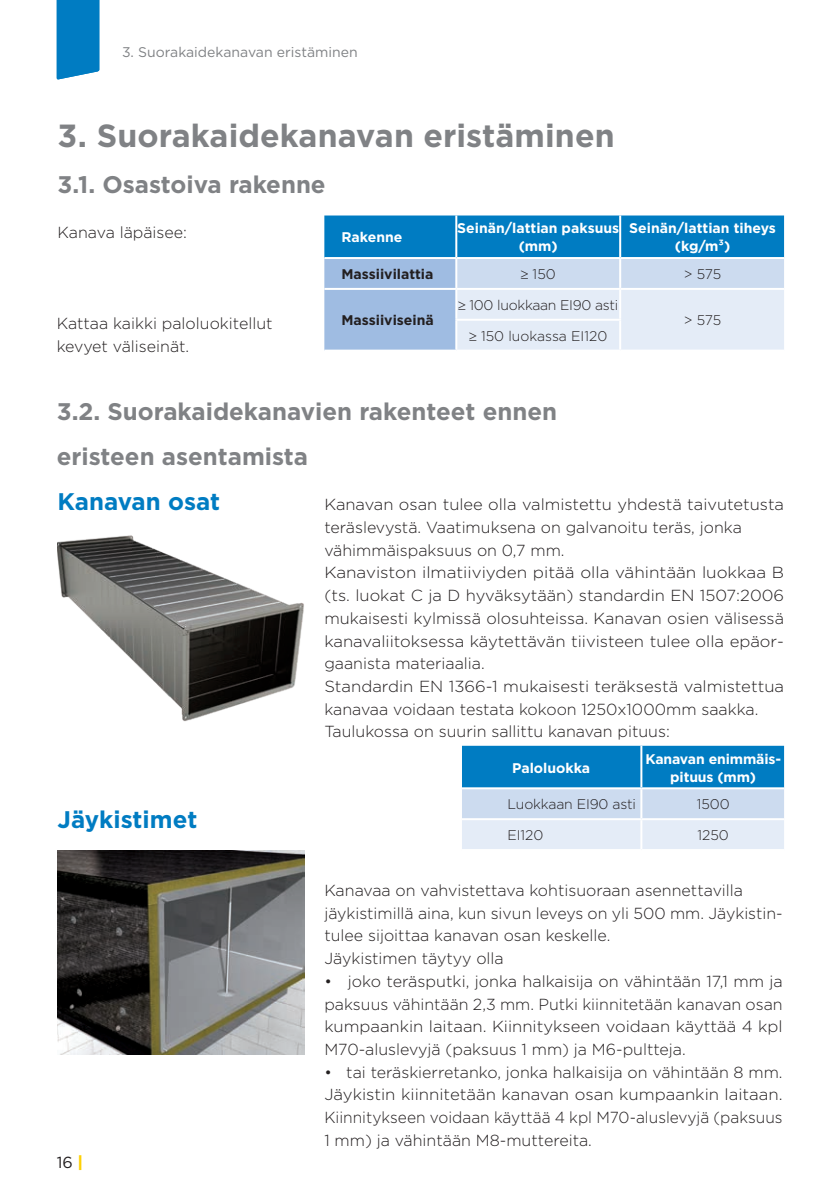
<style>
.page{position:relative;width:840px;height:1191px;background:#fff}
.page>*{position:absolute;margin:0;border:0;box-sizing:border-box;transform-origin:0 0}
.t1{font:700 32px "Gotham";color:#808285}
.t2{font:700 24px/45.4px "Gotham";color:#808285}
.t3{font:700 24px "Gotham";color:#007cc2}
.t4{font:300 16px/22.6px "Gotham";color:#231f20}
.t5{font:16px "Gotham";color:#231f20}
.t6{font:700 14px/18px "Gotham";color:#fff;text-align:center}
.t7{font:300 14px "Gotham";letter-spacing:-.01em;color:#231f20}
.t8{font:14px "Gotham";color:#808285}
.t9{font:700 14px "Gotham";color:#231f20}
.s1{font-weight:900;color:#fed105}
</style>
<div class="page">
<div style="left:57px;top:0;width:42px;height:80px;background:#007cc2"></div>
<svg style="left:324px;top:215px;width:459px;height:134px;background:#8abce0"></svg>
<hr style="left:455px;top:215px;width:2px;height:42px;background:#fff">
<hr style="left:619px;top:215px;width:2px;height:42px;background:#fff">
<hr style="left:324px;top:257px;width:132px;height:2px;background:#fff">
<hr style="left:456px;top:257px;width:164px;height:2px;background:#fff">
<hr style="left:455px;top:259px;width:2px;height:29px;background:#fff">
<hr style="left:620px;top:257px;width:163px;height:2px;background:#fff">
<hr style="left:619px;top:259px;width:2px;height:29px;background:#fff">
<hr style="left:324px;top:288px;width:132px;height:2px;background:#fff">
<hr style="left:456px;top:288px;width:164px;height:2px;background:#fff">
<hr style="left:455px;top:290px;width:2px;height:29px;background:#fff">
<hr style="left:620px;top:288px;width:163px;height:2px;background:#fff">
<hr style="left:619px;top:290px;width:2px;height:29px;background:#fff">
<hr style="left:455px;top:319px;width:166px;height:2px;background:#fff">
<hr style="left:455px;top:321px;width:2px;height:28px;background:#fff">
<hr style="left:619px;top:321px;width:2px;height:28px;background:#fff">
<svg style="left:462px;top:746px;width:321px;height:103px;background:#7eb8de"></svg>
<hr style="left:640px;top:746px;width:2px;height:41px;background:#fff">
<hr style="left:461px;top:787px;width:180px;height:2px;background:#fff">
<hr style="left:641px;top:787px;width:142px;height:2px;background:#fff">
<hr style="left:640px;top:789px;width:2px;height:29px;background:#fff">
<hr style="left:461px;top:818px;width:180px;height:2px;background:#fff">
<hr style="left:641px;top:818px;width:142px;height:2px;background:#fff">
<hr style="left:640px;top:820px;width:2px;height:29px;background:#fff">
<img style="left:58px;top:535px;width:246px;height:186px">
<img style="left:58px;top:850px;width:246px;height:204px">
<p class="t8" style="left:122px;top:43px;width:237px">3. Suorakaidekanavan eristäminen</p>
<h1 class="t1" style="left:58px;top:115px;width:558px">3. Suorakaidekanavan eristäminen</h1>
<h2 class="t2" style="left:58px;top:161px;width:269px">3.1. Osastoiva rakenne</h2>
<p class="t4" style="left:58px;top:221px;width:131px">Kanava läpäisee:</p>
<p class="t4" style="left:57px;top:311px;width:217px">Kattaa kaikki paloluokitellut kevyet väliseinät.</p>
<p class="t6" style="left:341px;top:228px;width:62px">Rakenne</p>
<p class="t6" style="left:457px;top:219px;width:163px">Seinän/lattian paksuus (mm)</p>
<p class="t6" style="left:629px;top:219px;width:148px">Seinän/lattian tiheys (kg/m³)</p>
<p class="t9" style="left:341px;top:265px;width:94px">Massiivilattia</p>
<p class="t7" style="left:520px;top:265px;width:36px">≥ 150</p>
<p class="t7" style="left:683px;top:265px;width:39px">&gt; 575</p>
<p class="t9" style="left:341px;top:311px;width:94px">Massiiviseinä</p>
<p class="t7" style="left:458px;top:296px;width:161px">≥ 100 luokkaan EI90 asti</p>
<p class="t7" style="left:683px;top:311px;width:39px">&gt; 575</p>
<p class="t7" style="left:469px;top:327px;width:140px">≥ 150 luokassa EI120</p>
<h2 class="t2" style="left:57px;top:388px;width:501px">3.2. Suorakaidekanavien rakenteet ennen eristeen asentamista</h2>
<p class="t4" style="left:324px;top:493px;width:461px">Kanavan osan tulee olla valmistettu yhdestä taivutetusta teräslevystä. Vaatimuksena on galvanoitu teräs, jonka vähimmäispaksuus on 0,7 mm.<br>Kanaviston ilmatiiviyden pitää olla vähintään luokkaa B (ts. luokat C ja D hyväksytään) standardin EN 1507:2006 mukaisesti kylmissä olosuhteissa. Kanavan osien välisessä kanavaliitoksessa käytettävän tiivisteen tulee olla epäor&shy;gaanista materiaalia.<br>Standardin EN 1366-1 mukaisesti teräksestä valmistettua kanavaa voidaan testata kokoon 1250x1000mm saakka.<br>Taulukossa on suurin sallittu kanavan pituus:</p>
<h2 class="t3" style="left:58px;top:486px;width:164px">Kanavan osat</h2>
<h2 class="t3" style="left:58px;top:803px;width:141px">Jäykistimet</h2>
<p class="t5" style="left:57px;top:1152px;width:28px">16 <span class="s1">|</span></p>
<p class="t6" style="left:512px;top:758px;width:79px">Paloluokka</p>
<p class="t6" style="left:645px;top:749px;width:137px">Kanavan enimmäis&shy;pituus (mm)</p>
<p class="t7" style="left:507px;top:795px;width:130px">Luokkaan EI90 asti</p>
<p class="t7" style="left:696px;top:795px;width:35px">1500</p>
<p class="t7" style="left:507px;top:826px;width:38px">EI120</p>
<p class="t7" style="left:697px;top:826px;width:33px">1250</p>
<p class="t4" style="left:324px;top:878px;width:459px">Kanavaa on vahvistettava kohtisuoraan asennettavilla jäykistimillä aina, kun sivun leveys on yli 500 mm. Jäykistin&shy;tulee sijoittaa kanavan osan keskelle.<br>Jäykistimen täytyy olla</p>
<p class="t4" style="left:324px;top:969px;width:459px;text-align:justify">• joko teräsputki, jonka halkaisija on vähintään 17,1 mm ja paksuus vähintään 2,3 mm. Putki kiinnitetään kanavan osan kumpaankin laitaan. Kiinnitykseen voidaan käyttää 4 kpl M70-aluslevyjä (paksuus 1 mm) ja M6-pultteja.</p>
<p class="t4" style="left:324px;top:1060px;width:459px;text-align:justify">• tai teräskierretanko, jonka halkaisija on vähintään 8 mm.<br>Jäykistin kiinnitetään kanavan osan kumpaankin laitaan.<br>Kiinnitykseen voidaan käyttää 4 kpl M70-aluslevyjä (paksuus 1 mm) ja vähintään M8-muttereita.</p>
</div>
